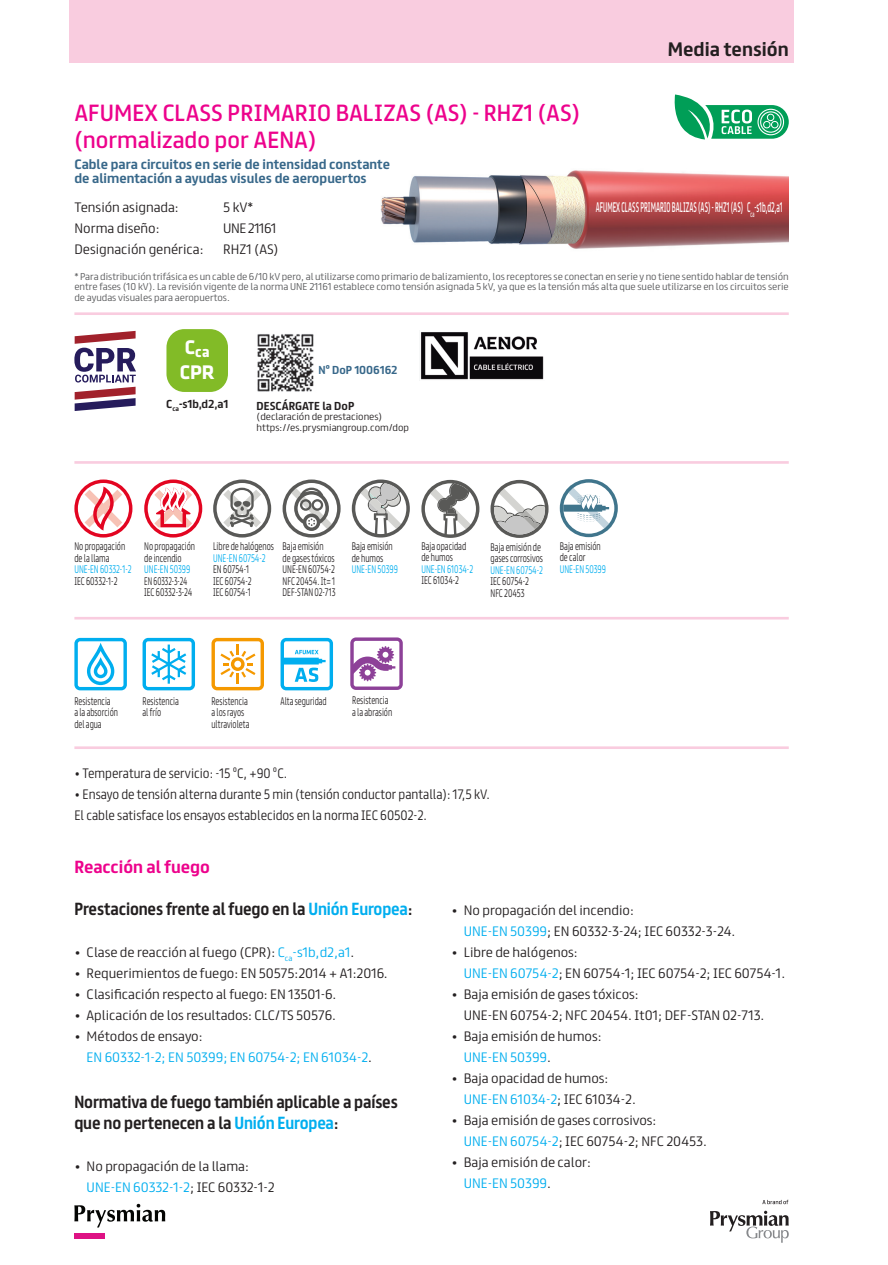
<style>
.page{position:relative;width:888px;height:1265px;background:#fff}
.page>*{position:absolute;margin:0;border:0;box-sizing:border-box;transform-origin:0 0}
.t1{font:21px/26.2px "FS Truman";color:#ed028c}
.t2{font:700 20.47px "Klavika";color:#fff}
.t3{font:700 17.5px "FS Truman";color:#231f20}
.t4{font:700 16.45px "Klavika";color:#fff}
.t5{font:700 15.75px/21px "FS Truman";letter-spacing:-.01em;color:#231f20;scale:.91 1}
.t6{font:700 15.75px "FS Truman";color:#ed028c}
.t7{font:12.42px "FS Truman";color:#fff;scale:.49 1}
.t8{font:300 12.25px/21px "FS Truman";color:#231f20}
.t9{font:300 12.25px/21px "FS Truman";color:#231f20;scale:.9 1}
.t10{font:700 12.25px/14px "FS Truman";color:#38688a}
.t11{font:300 12.25px/21px "FS Truman";color:#00aeef}
.t12{font:300 12.25px "FS Truman";letter-spacing:-.04em;color:#231f20}
.t13{font:700 10.33px "FS Truman";color:#231f20}
.t14{font:700 10.33px "FS Truman";color:#38688a}
.t15{font:300 9.8px/11.5px "FS Truman";color:#231f20;scale:.69 1}
.t16{font:300 9.8px/11.5px "FS Truman";color:#231f20;scale:.68 1}
.t17{font:300 9.8px "FS Truman";color:#00aeef;scale:.69 1}
.t18{font:300 9.8px/11.5px "FS Truman";color:#231f20;scale:.64 1}
.t19{font:300 8.92px/10.3px "FS Truman";color:#57585a;text-align:justify}
.t20{font:300 8.92px/10.3px "FS Truman";color:#231f20}
.s1{color:#00aeef}
.s2{color:#231f20}
</style>
<div class="page">
<div style="left:69px;top:0;width:725px;height:63px;background:#f9ccdf"></div>
<svg style="left:74px;top:1204px;width:91px;height:24px"></svg>
<div style="left:74px;top:1234px;width:31px;height:5px;background:#de1284"></div>
<svg style="left:710px;top:1211px;width:79px;height:32px"></svg>
<svg style="left:762px;top:1200px;width:26px;height:4px"></svg>
<img style="left:380px;top:170px;width:409px;height:79px">
<hr style="left:74px;top:312px;width:715px;height:3px;background:#f9ccdf">
<svg style="left:490px;top:480px;width:59px;height:58px"></svg>
<svg style="left:560px;top:479px;width:58px;height:58px"></svg>
<hr style="left:74px;top:461px;width:715px;height:3px;background:#f9ccdf">
<hr style="left:74px;top:617px;width:715px;height:3px;background:#f9ccdf">
<hr style="left:74px;top:746px;width:715px;height:3px;background:#f9ccdf">
<svg style="left:213px;top:480px;width:58px;height:58px"></svg>
<svg style="left:283px;top:480px;width:58px;height:58px"></svg>
<svg style="left:74px;top:331px;width:62px;height:80px"></svg>
<img style="left:257px;top:334px;width:57px;height:58px">
<div style="left:166px;top:329px;width:62px;height:63px;background:#82bb27;border-radius:18px"></div>
<svg style="left:212px;top:638px;width:52px;height:52px"></svg>
<svg style="left:143px;top:638px;width:52px;height:52px"></svg>
<svg style="left:74px;top:638px;width:53px;height:52px"></svg>
<svg style="left:281px;top:638px;width:52px;height:52px"></svg>
<svg style="left:144px;top:480px;width:58px;height:58px"></svg>
<svg style="left:74px;top:480px;width:58px;height:58px"></svg>
<svg style="left:352px;top:480px;width:58px;height:58px"></svg>
<svg style="left:421px;top:480px;width:58px;height:58px"></svg>
<svg style="left:674px;top:94px;width:115px;height:45px"></svg>
<svg style="left:350px;top:637px;width:53px;height:53px"></svg>
<img style="left:421px;top:332px;width:123px;height:48px">
<h3 class="t3" style="left:668px;top:34px;width:123px">Media tensión</h3>
<h1 class="t1" style="left:74px;top:98px;width:507px">AFUMEX CLASS PRIMARIO BALIZAS (AS) - RHZ1 (AS) (normalizado por AENA)</h1>
<p class="t10" style="left:74px;top:156px;width:317px">Cable para circuitos en serie de intensidad constante de alimentación a ayudas visules de aeropuertos</p>
<p class="t8" style="left:74px;top:196px;width:106px">Tensión asignada:</p>
<p class="t8" style="left:223px;top:196px;width:32px">5 kV*</p>
<p class="t8" style="left:74px;top:217px;width:87px">Norma diseño:</p>
<p class="t12" style="left:223px;top:218px;width:55px">UNE 21161</p>
<p class="t8" style="left:74px;top:238px;width:131px">Designación genérica:</p>
<p class="t8" style="left:223px;top:238px;width:57px">RHZ1 (AS)</p>
<p class="t19" style="left:74px;top:271px;width:716px">* Para distribución trifásica es un cable de 6/10 kV pero, al utilizarse como primario de balizamiento, los receptores se conectan en serie y no tiene sentido hablar de tensión entre fases (10 kV). La revisión vigente de la norma UNE 21161 establece como tensión asignada 5 kV, ya que es la tensión más alta que suele utilizarse en los circuitos serie de ayudas visuales para aeropuertos.</p>
<p class="t7" style="left:596px;top:197px;width:383px">AFUMEX CLASS PRIMARIO BALIZAS (AS) - RHZ1 (AS) C<sub>ca</sub>-s1b,d2,a1</p>
<h3 class="t4" style="left:185px;top:343px;width:26px"><sup>C</sup>ca</h3>
<h2 class="t2" style="left:180px;top:361px;width:37px">CPR</h2>
<p class="t13" style="left:166px;top:395px;width:64px">C<sub>ca</sub>-s1b,d2,a1</p>
<p class="t14" style="left:319px;top:361px;width:81px">Nº DoP 1006162</p>
<p class="t13" style="left:257px;top:397px;width:99px">DESCÁRGATE la DoP</p>
<p class="t20" style="left:257px;top:411px;width:154px">(declaración de prestaciones) https://es.prysmiangroup.com/dop</p>
<p class="t15" style="left:74px;top:540px;width:75px">No propagación de la llama</p>
<p class="t17" style="left:74px;top:561px;width:84px">UNE-EN 60332-1-2</p>
<p class="t15" style="left:74px;top:574px;width:64px">IEC 60332-1-2</p>
<p class="t15" style="left:144px;top:540px;width:75px">No propagación de incendio</p>
<p class="t17" style="left:144px;top:561px;width:68px">UNE-EN 50399</p>
<p class="t18" style="left:144px;top:574px;width:77px">EN 60332-3-24<br>IEC 60332-3-24</p>
<p class="t15" style="left:213px;top:540px;width:90px">Libre de halógenos</p>
<p class="t17" style="left:213px;top:549px;width:78px">UNE-EN 60754-2</p>
<p class="t15" style="left:213px;top:563px;width:57px">EN 60754-1<br>IEC 60754-2<br>IEC 60754-1</p>
<p class="t15" style="left:283px;top:540px;width:78px">Baja emisión<br>de gases tóxicos<br>UNE-EN 60754-2<br>NFC 20454. It= 1<br>DEF-STAN 02-713</p>
<p class="t15" style="left:352px;top:540px;width:61px">Baja emisión de humos</p>
<p class="t17" style="left:352px;top:561px;width:68px">UNE-EN 50399</p>
<p class="t15" style="left:421px;top:539px;width:66px">Baja opacidad de humos</p>
<p class="t17" style="left:421px;top:561px;width:76px">UNE-EN 61034-2</p>
<p class="t15" style="left:421px;top:574px;width:56px">IEC 61034-2</p>
<p class="t15" style="left:490px;top:540px;width:78px">Baja emisión de gases corrosivos</p>
<p class="t17" style="left:490px;top:561px;width:78px">UNE-EN 60754-2</p>
<p class="t15" style="left:490px;top:575px;width:57px">IEC 60754-2<br>NFC 20453</p>
<p class="t15" style="left:560px;top:539px;width:61px">Baja emisión de calor</p>
<p class="t17" style="left:560px;top:561px;width:68px">UNE-EN 50399</p>
<p class="t16" style="left:74px;top:694px;width:66px">Resistencia<br>a la absorción del agua</p>
<p class="t16" style="left:281px;top:694px;width:70px">Alta seguridad</p>
<p class="t16" style="left:143px;top:694px;width:55px">Resistencia al frío</p>
<p class="t16" style="left:212px;top:694px;width:57px">Resistencia a los rayos ultravioleta</p>
<p class="t16" style="left:352px;top:694px;width:60px">Resistencia a la abrasión</p>
<p class="t9" style="left:74px;top:762px;width:238px">• Temperatura de servicio: -15 ºC, +90 ºC.</p>
<p class="t9" style="left:74px;top:783px;width:463px">• Ensayo de tensión alterna durante 5 min (tensión conductor pantalla): 17,5 kV.<br>El cable satisface los ensayos establecidos en la norma IEC 60502-2.</p>
<p class="t6" style="left:74px;top:853px;width:137px">Reacción al fuego</p>
<p class="t5" style="left:74px;top:897px;width:372px">Prestaciones frente al fuego en la <span class="s1">Unión Europea</span>:</p>
<p class="t8" style="left:74px;top:941px;width:281px">• Clase de reacción al fuego (CPR): <span class="s1">C</span><sub>ca</sub><span class="s1">-s1b,d2,a1</span>.</p>
<p class="t8" style="left:74px;top:962px;width:315px">• Requerimientos de fuego: EN 50575:2014 + A1:2016.</p>
<p class="t8" style="left:74px;top:983px;width:263px">• Clasificación respecto al fuego: EN 13501-6.</p>
<p class="t8" style="left:74px;top:1004px;width:263px">• Aplicación de los resultados: CLC/TS 50576.</p>
<p class="t11" style="left:87px;top:1025px;width:287px;text-indent:-12px"><span class="s2">• Métodos de ensayo:<br></span>EN 60332-1-2; EN 50399; EN 60754-2; EN 61034-2<span class="s2">.</span></p>
<p class="t5" style="left:74px;top:1090px;width:357px">Normativa de fuego también aplicable a países que no pertenecen a la <span class="s1">Unión Europea</span>:</p>
<p class="t8" style="left:87px;top:1154px;width:189px;text-indent:-12px">• No propagación de la llama:<br><span class="s1">UNE-EN 60332-1-2</span>; IEC 60332-1-2</p>
<p class="t8" style="left:464px;top:899px;width:273px;text-indent:-12px">• No propagación del incendio:<br><span class="s1">UNE-EN 50399</span>; EN 60332-3-24; IEC 60332-3-24.</p>
<p class="t8" style="left:464px;top:941px;width:323px;text-indent:-12px">• Libre de halógenos:<br><span class="s1">UNE-EN 60754-2</span>; EN 60754-1; IEC 60754-2; IEC 60754-1.</p>
<p class="t8" style="left:464px;top:983px;width:302px;text-indent:-12px">• Baja emisión de gases tóxicos:<br>UNE-EN 60754-2; NFC 20454. It01; DEF-STAN 02-713.</p>
<p class="t8" style="left:464px;top:1025px;width:140px;text-indent:-12px">• Baja emisión de humos:<br><span class="s1">UNE-EN 50399</span>.</p>
<p class="t8" style="left:464px;top:1067px;width:174px;text-indent:-12px">• Baja opacidad de humos:<br><span class="s1">UNE-EN 61034-2</span>; IEC 61034-2.</p>
<p class="t8" style="left:464px;top:1109px;width:245px;text-indent:-12px">• Baja emisión de gases corrosivos:<br><span class="s1">UNE-EN 60754-2</span>; IEC 60754-2; NFC 20453.</p>
<p class="t8" style="left:464px;top:1151px;width:129px;text-indent:-12px">• Baja emisión de calor:<br><span class="s1">UNE-EN 50399</span>.</p>
</div>
